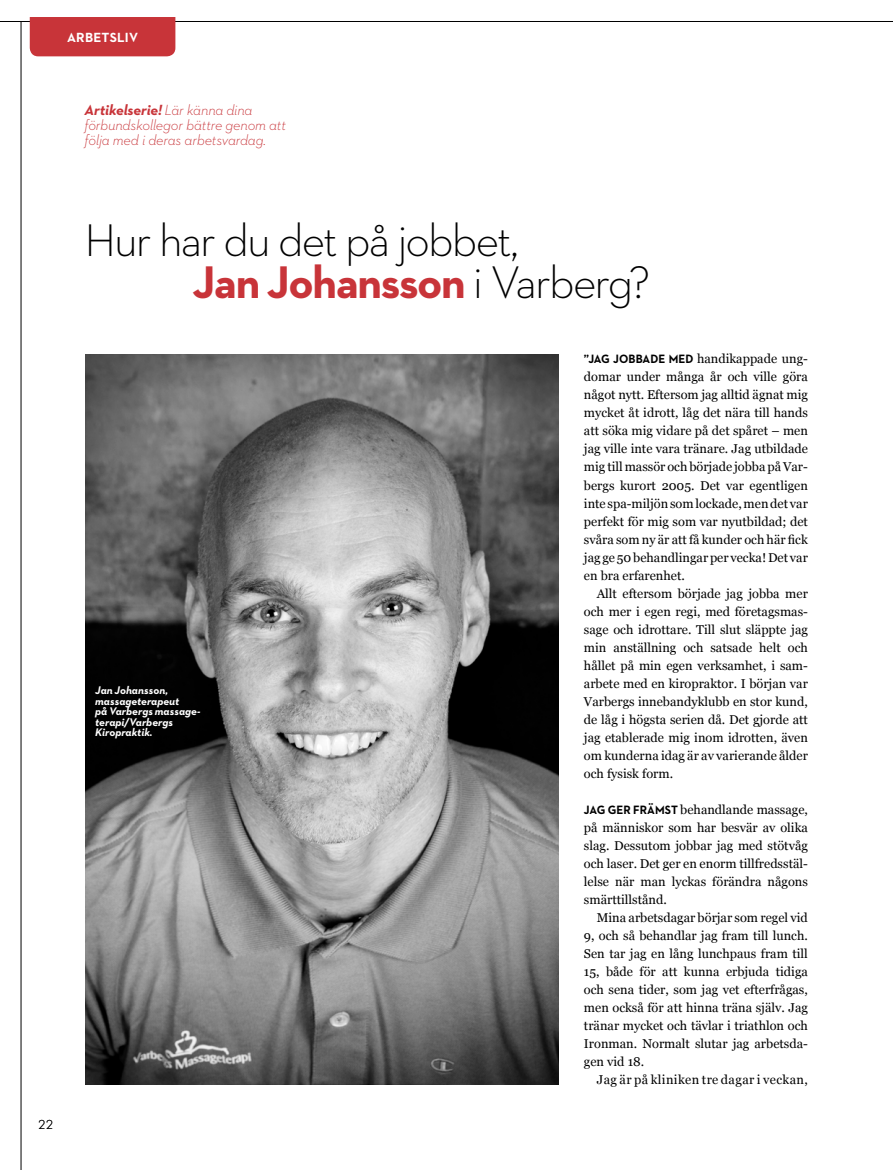
<style>
.page{position:relative;width:893px;height:1170px;background:#fff}
.page>*{position:absolute;margin:0;border:0;box-sizing:border-box;transform-origin:0 0}
.t1{font:300 46.5px/42px "Neutraface 2 Text";letter-spacing:-.045em;color:#000}
.t2{font:italic 300 15px/15px "Neutraface 2 Text";letter-spacing:-.015em;color:#c83439}
.t3{font:700 13.5px "Neutraface 2 Text";letter-spacing:.015em;color:#fff}
.t4{font:12.75px/18px "Georgia";color:#000;text-align:justify}
.t5{font:12.75px "Georgia";letter-spacing:.03em;color:#000}
.t6{font:300 12px "Futura Std";color:#000}
.t7{font:italic 700 11.25px/10.5px "Neutraface 2 Text";color:#fff}
.s1{font-weight:700}
.s2{font-weight:700;color:#c83439}
.s3{font-family:"Neutraface 2 Text";font-weight:700;font-size:12.3px}
</style>
<div class="page">
<hr style="left:0;top:21px;width:893px;height:1px;background:#000">
<hr style="left:21px;top:21px;width:1px;height:1148px;background:#000">
<div style="left:30px;top:17px;width:145px;height:39px;background:#c83439"></div>
<img style="left:85px;top:354px;width:473px;height:730px">
<p class="t3" style="left:67px;top:28px;width:72px">ARBETSLIV</p>
<p class="t2" style="left:85px;top:102px;width:203px"><span class="s1">Artikelserie!</span> Lär känna dina förbundskollegor bättre genom att följa med i deras arbetsvardag.</p>
<p class="t6" style="left:38px;top:1117px;width:16px">22</p>
<h1 class="t1" style="left:192px;top:219px;width:459px;text-indent:-108px">Hur har du det på jobbet,<br><span class="s2">Jan Johansson</span> i Varberg?</h1>
<p class="t7" style="left:95px;top:685px;width:107px">Jan Johansson, massageterapeut<br>på Varbergs massage&shy;terapi/Varbergs<br>Kiropraktik.</p>
<p class="t4" style="left:584px;top:349px;width:225px"><span class="s3">”JAG JOBBADE MED</span> handikappade ung&shy;domar under många år och ville göra något nytt. Eftersom jag alltid ägnat mig mycket åt idrott, låg det nära till hands att söka mig vidare på det spåret – men jag ville inte vara tränare. Jag utbildade mig till massör och började jobba på Var&shy;bergs kurort 2005. Det var egentligen inte spa-miljön som lockade, men det var perfekt för mig som var nyutbildad; det svåra som ny är att få kunder och här fick jag ge 50 behandlingar per vecka! Det var en bra erfarenhet.</p>
<p class="t4" style="left:584px;top:583px;width:225px;text-indent:13px">Allt eftersom började jag jobba mer och mer i egen regi, med företagsmas&shy;sage och idrottare. Till slut släppte jag min anställning och satsade helt och hållet på min egen verksamhet, i sam&shy;arbete med en kiropraktor. I början var Varbergs innebandyklubb en stor kund, de låg i högsta serien då. Det gjorde att jag etablerade mig inom idrotten, även om kunderna idag är av varierande ålder och fysisk form.</p>
<p class="t4" style="left:584px;top:799px;width:225px"><span class="s3">JAG GER FRÄMST</span> behandlande massage, på människor som har besvär av olika slag. Dessutom jobbar jag med stötvåg och laser. Det ger en enorm tillfredsstäl&shy;lelse när man lyckas förändra någons smärttillstånd.</p>
<p class="t4" style="left:584px;top:907px;width:225px;text-indent:13px">Mina arbetsdagar börjar som regel vid 9, och så behandlar jag fram till lunch.<br>Sen tar jag en lång lunchpaus fram till 15, både för att kunna erbjuda tidiga och sena tider, som jag vet efterfrågas, men också för att hinna träna själv. Jag tränar mycket och tävlar i triathlon och Ironman. Normalt slutar jag arbetsda&shy;gen vid 18.</p>
<p class="t5" style="left:597px;top:1070px;width:213px">Jag är på kliniken tre dagar i veckan,</p>
</div>
